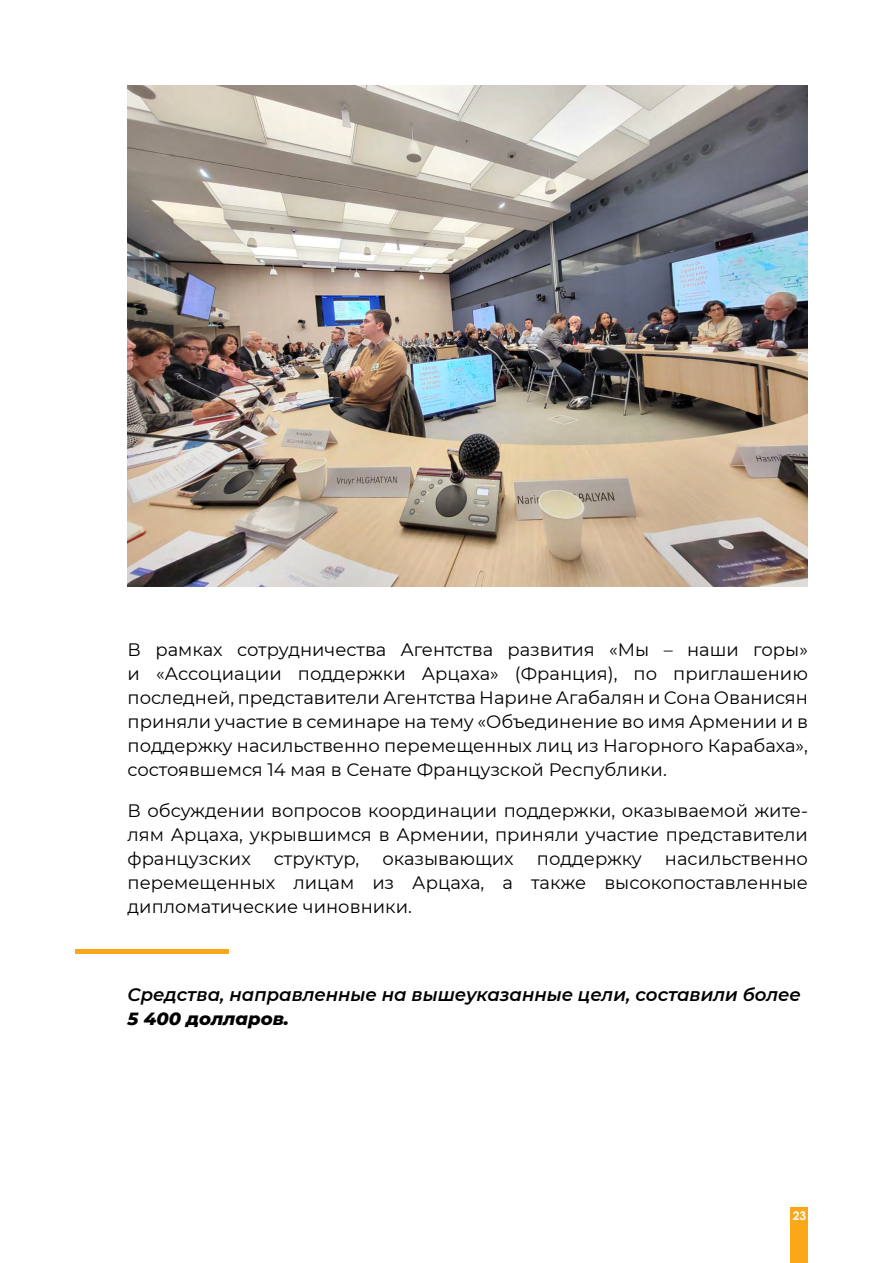
<style>
.page{position:relative;width:893px;height:1263px;background:#fff}
.page>*{position:absolute;margin:0;border:0;box-sizing:border-box;transform-origin:0 0}
.t1{font:18px/24px "Montserrat";color:#000;text-align:justify}
.t2{font:italic 600 18px "Montserrat";color:#000}
.t3{font:italic 800 18px "Montserrat";color:#000}
.t4{font:700 12px "Century Gothic";color:#fff}
</style>
<div class="page">
<img style="left:128px;top:85px;width:680px;height:502px">
<div style="left:791px;top:1208px;width:17px;height:55px;background:#faa81a"></div>
<div style="left:75px;top:949px;width:153px;height:5px;background:#faa81a"></div>
<p class="t1" style="left:128px;top:637px;width:682px">В рамках сотрудничества Aгентства развития «Мы – наши горы» и «Ассоциации поддержки Арцаха» (Франция), по приглашению последней, представители Агентства Нарине Агабалян и Сона Ованисян приняли участие в семинаре на тему «Объединение во имя Армении и в поддержку насильственно перемещенных лиц из Нагорного Карабаха», состоявшемся 14 мая в Сенате Французской Республики.</p>
<p class="t1" style="left:128px;top:798px;width:682px">В обсуждении вопросов координации поддержки, оказываемой жите&shy;лям Арцаха, укрывшимся в Армении, приняли участие представители французских</p>
<p class="t1" style="left:274px;top:846px;width:87px">структур,</p>
<p class="t1" style="left:382px;top:846px;width:133px">оказывающих</p>
<p class="t1" style="left:537px;top:846px;width:106px">поддержку</p>
<p class="t1" style="left:128px;top:846px;width:682px;text-indent:537px">насильственно перемещенных лицам из Арцаха, а также высокопоставленные дипломатические чиновники.</p>
<p class="t2" style="left:128px;top:982px;width:675px">Средства, направленные на вышеуказанные цели, составили более</p>
<p class="t3" style="left:128px;top:1006px;width:163px">5 400 долларов.</p>
<p class="t4" style="left:793px;top:1206px;width:15px">23</p>
</div>
